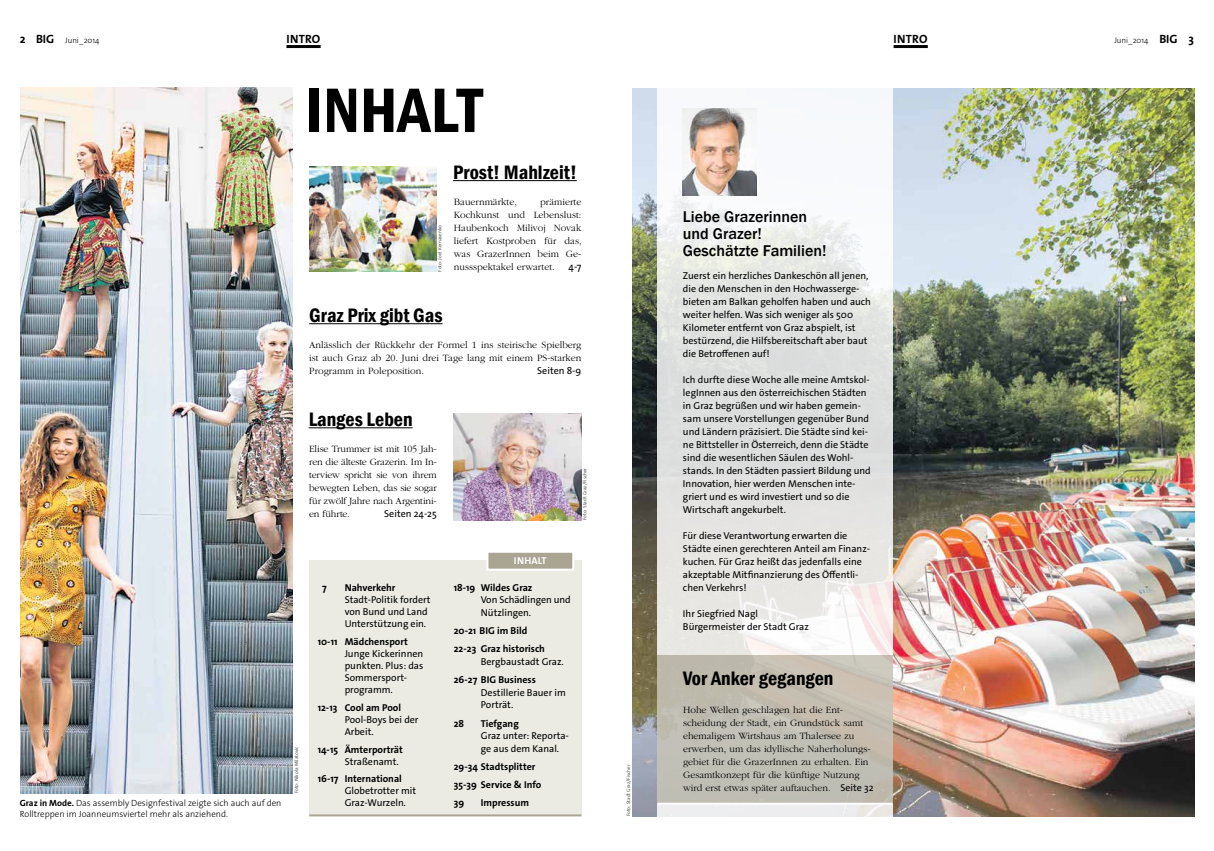
<style>
.page{position:relative;width:1214px;height:851px;background:#fff}
.page>*{position:absolute;margin:0;border:0;box-sizing:border-box;transform-origin:0 0}
.t1{font:600 condensed 65px "Franklin Gothic";color:#000}
.t2{font:600 condensed 20px "Franklin Gothic";color:#000}
.t3{font:500 16px/17px "Franklin Gothic";color:#000}
.t4{font:700 12px "The Sans Os F";letter-spacing:.02em;color:#000}
.t5{font:10px/13px "The Sans Os F";color:#000}
.t6{font:300 10px/13px "ITC Garamond Std";color:#000;text-align:justify}
.t7{font:700 10px/18.2px "The Sans Os F";color:#000}
.t8{font:700 10px "The Sans Os F";letter-spacing:.02em;color:#fff}
.t9{font:300 9px/11px "The Sans Os F";color:#000}
.t10{font:300 8px "The Sans Os F";letter-spacing:-.005em;color:#000}
.t11{font:5px "The Sans Os F";color:#58595b}
.s1{font-weight:700;font-size:12px}
.s2{font-weight:700}
.s3{font-weight:400}
.s4{font-family:"The Sans Os F";font-weight:400}
</style>
<div class="page">
<img style="left:309px;top:166px;width:128px;height:105px">
<img style="left:454px;top:413px;width:127px;height:107px">
<hr style="left:286px;top:45px;width:34px;height:3px;background:#000">
<hr style="left:893px;top:45px;width:34px;height:3px;background:#000">
<div style="left:309px;top:560px;width:272px;height:254px;background:#ebebe4"></div>
<hr style="left:453px;top:180px;width:123px;height:1px;background:#000">
<hr style="left:309px;top:427px;width:103px;height:1px;background:#000">
<hr style="left:309px;top:323px;width:133px;height:1px;background:#000">
<hr style="left:309px;top:814px;width:272px;height:2px;background:#aaa593">
<div style="left:487px;top:551px;width:86px;height:18px;background:#aaa593"></div>
<div style="left:486px;top:550px;width:88px;height:20px;border:2px solid #fff"></div>
<img style="left:632px;top:88px;width:561px;height:728px">
<svg style="left:657px;top:88px;width:235px;height:729px;fill:#e6e6e2"></svg>
<div style="left:657px;top:655px;width:235px;height:149px;background:#c0beb4"></div>
<hr style="left:657px;top:802px;width:235px;height:2px;background:#fff">
<img style="left:20px;top:88px;width:272px;height:705px">
<img style="left:682px;top:108px;width:74px;height:87px">
<p class="t10" style="left:20px;top:35px;width:81px"><span class="s1">2 BIG</span> Juni_2014</p>
<p class="t4" style="left:286px;top:31px;width:35px">INTRO</p>
<p class="t4" style="left:893px;top:31px;width:35px">INTRO</p>
<p class="t10" style="left:1114px;top:35px;width:81px">Juni_2014 <span class="s1">BIG 3</span></p>
<p class="t1" style="left:305px;top:67px;width:178px">INHALT</p>
<p class="t11" style="left:436px;top:271px;width:48px;rotate:-90deg">Foto: Joel Kernasenko</p>
<p class="t2" style="left:453px;top:159px;width:125px">Prost! Mahlzeit!</p>
<p class="t6" style="left:454px;top:196px;width:65px">Bauernmärkte,</p>
<p class="t6" style="left:454px;top:196px;width:129px;text-indent:86px">prämierte Kochkunst und Lebenslust:<br>Haubenkoch Milivoj Novak liefert Kostproben für das, was GrazerInnen beim Ge&shy;nussspektakel erwartet.</p>
<p class="t5" style="left:568px;top:260px;width:14px">4-7</p>
<p class="t2" style="left:309px;top:302px;width:135px">Graz Prix gibt Gas</p>
<p class="t6" style="left:309px;top:339px;width:274px">Anlässlich der Rückkehr der Formel 1 ins steirische Spielberg ist auch Graz ab 20. Juni drei Tage lang mit einem PS-starken Programm in Poleposition.</p>
<p class="t5" style="left:537px;top:364px;width:46px">Seiten 8-9</p>
<p class="t2" style="left:309px;top:406px;width:105px">Langes Leben</p>
<p class="t6" style="left:309px;top:443px;width:129px">Elise Trummer ist mit 105 Jah&shy;ren die älteste Grazerin. Im In&shy;terview spricht sie von ihrem bewegten Leben, das sie sogar für zwölf Jahre nach Argentini&shy;en führte.</p>
<p class="t5" style="left:384px;top:507px;width:54px">Seiten 24-25</p>
<p class="t11" style="left:581px;top:520px;width:54px;rotate:-90deg">Foto: Stadt Graz/Fischer</p>
<p class="t9" style="left:20px;top:796px;width:263px"><span class="s2">Graz in Mode.</span> Das assembly Designfestival zeigte sich auch auf den<br>Rolltreppen im Joanneumsviertel mehr als anziehend.</p>
<p class="t11" style="left:293px;top:793px;width:48px;rotate:-90deg">Foto: Nikola Milatovic</p>
<p class="t7" style="left:322px;top:578px;width:6px">7</p>
<p class="t5" style="left:344px;top:581px;width:87px;line-height:12px"><span class="s2">Nahverkehr<br></span>Stadt-Politik fordert von Bund und Land<br>Unterstützung ein.</p>
<p class="t5" style="left:344px;top:635px;width:80px;line-height:12.1px;text-indent:-27px"><span class="s2">10-11 Mädchensport<br></span>Junge Kickerinnen punkten. Plus: das<br>Sommersport&shy;programm.</p>
<p class="t5" style="left:344px;top:701px;width:75px;line-height:12px;text-indent:-27px"><span class="s2">12-13 Cool am Pool<br></span>Pool-Boys bei der<br>Arbeit.</p>
<p class="t7" style="left:344px;top:743px;width:60px;line-height:12.1px;text-indent:-27px">14-15 Ämterporträt<br><span class="s3">Straßenamt.</span></p>
<p class="t5" style="left:344px;top:772px;width:73px;line-height:12px;text-indent:-27px"><span class="s2">16-17 International<br></span>Globetrotter mit<br>Graz-Wurzeln.</p>
<p class="t8" style="left:514px;top:554px;width:34px">INHALT</p>
<p class="t5" style="left:481px;top:581px;width:91px;line-height:12.6px;text-indent:-27px"><span class="s2">18-19 Wildes Graz<br></span>Von Schädlingen und<br>Nützlingen.</p>
<p class="t7" style="left:454px;top:621px;width:93px">20-21 BIG im Bild<br>22-23 Graz historisch</p>
<p class="t5" style="left:454px;top:652px;width:111px;line-height:18.2px;text-indent:27px">Bergbaustadt Graz.<br><span class="s2">26-27 BIG Business</span></p>
<p class="t5" style="left:481px;top:686px;width:86px;line-height:12.6px">Destillerie Bauer im<br>Porträt.</p>
<p class="t7" style="left:454px;top:714px;width:12px">28</p>
<p class="t5" style="left:481px;top:716px;width:90px;line-height:12.6px"><span class="s2">Tiefgang<br></span>Graz unter: Reporta&shy;ge aus dem Kanal.</p>
<p class="t7" style="left:454px;top:757px;width:89px">29-34 Stadtsplitter<br>35-39 Service &amp; Info<br>39</p>
<p class="t7" style="left:481px;top:794px;width:50px">Impressum</p>
<p class="t11" style="left:625px;top:816px;width:54px;rotate:-90deg">Foto: Stadt Graz/Fischer</p>
<p class="t3" style="left:683px;top:208px;width:145px">Liebe Grazerinnen und Grazer!<br>Geschätzte Familien!</p>
<p class="t5" style="left:683px;top:269px;width:189px">Zuerst ein herzliches Dankeschön all jenen, die den Menschen in den Hochwasserge&shy;bieten am Balkan geholfen haben und auch weiter helfen. Was sich weniger als 500<br>Kilometer entfernt von Graz abspielt, ist bestürzend, die Hilfsbereitschaft aber baut die Betroffenen auf!</p>
<p class="t5" style="left:683px;top:373px;width:189px">Ich durfte diese Woche alle meine Amtskol&shy;legInnen aus den österreichischen Städten in Graz begrüßen und wir haben gemein&shy;sam unsere Vorstellungen gegenüber Bund und Ländern präzisiert. Die Städte sind kei&shy;ne Bittsteller in Österreich, denn die Städte sind die wesentlichen Säulen des Wohl&shy;stands. In den Städten passiert Bildung und Innovation, hier werden Menschen inte&shy;griert und es wird investiert und so die Wirtschaft angekurbelt.</p>
<p class="t5" style="left:683px;top:529px;width:188px">Für diese Verantwortung erwarten die Städte einen gerechteren Anteil am Finanz&shy;kuchen. Für Graz heißt das jedenfalls eine akzeptable Mitfinanzierung des Öffentli&shy;chen Verkehrs!</p>
<p class="t5" style="left:683px;top:607px;width:127px">Ihr Siegfried Nagl<br>Bürgermeister der Stadt Graz</p>
<p class="t2" style="left:683px;top:665px;width:152px">Vor Anker gegangen</p>
<p class="t6" style="left:683px;top:702px;width:192px;text-align:left">Hohe Wellen geschlagen hat die Ent&shy;scheidung der Stadt, ein Grundstück samt ehemaligem Wirtshaus am Thalersee zu erwerben, um das idyllische Naherholungs&shy;gebiet für die GrazerInnen zu erhalten. Ein Gesamtkonzept für die künftige Nutzung wird erst etwas später auftauchen. <span class="s4">Seite 32</span></p>
</div>
